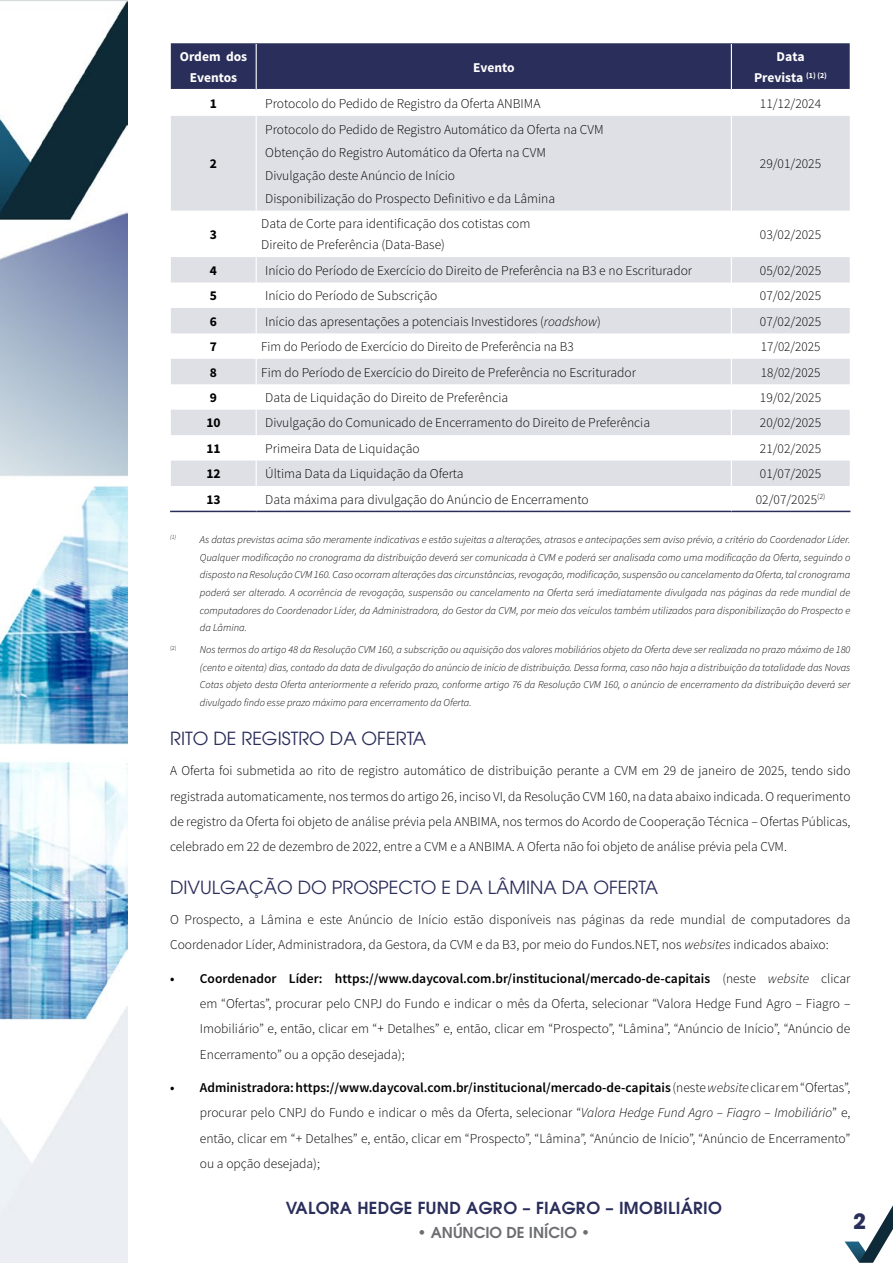
<style>
.page{position:relative;width:893px;height:1263px;background:#fff}
.page>*{position:absolute;margin:0;border:0;box-sizing:border-box;transform-origin:0 0}
.t1{font:700 21px "ITC Avant Garde Pro";color:#2a2e5a}
.t2{font:18px "ITC Avant Garde Pro";color:#2a2e5a}
.t3{font:600 16.5px "ITC Avant Garde Pro";letter-spacing:.02em;color:#2a2e5a}
.t4{font:600 15px "ITC Avant Garde Pro";color:#6d6e71}
.t5{font:300 13.5px/25.2px "Source Sans Pro";color:#000}
.t6{font:700 13.5px/21px "Source Sans Pro";color:#fff;text-align:center}
.t7{font:700 13.5px "Source Sans Pro";color:#000}
.t8{font:italic 300 10.5px/17.7px "Source Sans Pro";color:#000;text-align:justify}
.s1{font-style:italic}
.s2{font-weight:600}
</style>
<div class="page">
<img style="left:0;top:0;width:128px;height:1263px">
<svg style="left:845px;top:1205px;width:48px;height:57px"></svg>
<svg style="left:171px;top:116px;width:679px;height:370px;fill:#dfe0e6"></svg>
<hr style="left:170px;top:511px;width:86px;height:1px;background:#2a2e5a">
<hr style="left:256px;top:511px;width:475px;height:1px;background:#2a2e5a">
<hr style="left:731px;top:511px;width:119px;height:1px;background:#2a2e5a">
<div style="left:171px;top:43px;width:679px;height:47px;background:#2a2e5a"></div>
<hr style="left:256px;top:116px;width:1px;height:95px;background:#fff">
<hr style="left:731px;top:116px;width:1px;height:95px;background:#fff">
<hr style="left:256px;top:211px;width:1px;height:46px;background:#fff">
<hr style="left:731px;top:211px;width:1px;height:46px;background:#fff">
<svg style="left:256px;top:257px;width:1px;height:254px"></svg>
<svg style="left:731px;top:257px;width:1px;height:254px"></svg>
<p class="t6" style="left:180px;top:47px;width:69px">Ordem dos<br>Eventos</p>
<p class="t6" style="left:473px;top:57px;width:43px">Evento</p>
<p class="t6" style="left:754px;top:47px;width:74px">Data<br>Prevista <sup>(1)</sup> <sup>(2)</sup></p>
<p class="t7" style="left:210px;top:95px;width:9px">1</p>
<p class="t5" style="left:265px;top:91px;width:277px">Protocolo do Pedido de Registro da Oferta ANBIMA</p>
<p class="t5" style="left:760px;top:91px;width:63px">11/12/2024</p>
<p class="t7" style="left:210px;top:155px;width:9px">2</p>
<p class="t5" style="left:265px;top:118px;width:340px;line-height:23.1px">Protocolo do Pedido de Registro Automático da Oferta na CVM Obtenção do Registro Automático da Oferta na CVM Divulgação deste Anúncio de Início<br>Disponibilização do Prospecto Definitivo e da Lâmina</p>
<p class="t5" style="left:760px;top:151px;width:63px">29/01/2025</p>
<p class="t7" style="left:210px;top:226px;width:9px">3</p>
<p class="t5" style="left:261px;top:213px;width:271px;line-height:21px">Data de Corte para identificação dos cotistas com<br>Direito de Preferência (Data-Base)</p>
<p class="t5" style="left:760px;top:222px;width:63px">03/02/2025</p>
<p class="t7" style="left:210px;top:262px;width:9px">4</p>
<p class="t5" style="left:265px;top:258px;width:428px">Início do Período de Exercício do Direito de Preferência na B3 e no Escriturador</p>
<p class="t5" style="left:760px;top:258px;width:63px">05/02/2025</p>
<p class="t7" style="left:210px;top:287px;width:9px">5</p>
<p class="t5" style="left:265px;top:283px;width:174px">Início do Período de Subscrição</p>
<p class="t5" style="left:760px;top:283px;width:63px">07/02/2025</p>
<p class="t7" style="left:210px;top:313px;width:9px">6</p>
<p class="t5" style="left:265px;top:309px;width:337px">Início das apresentações a potenciais Investidores (<span class="s1">roadshow</span>)</p>
<p class="t5" style="left:760px;top:309px;width:63px">07/02/2025</p>
<p class="t7" style="left:210px;top:338px;width:9px">7</p>
<p class="t5" style="left:261px;top:334px;width:314px">Fim do Período de Exercício do Direito de Preferência na B3</p>
<p class="t5" style="left:761px;top:334px;width:61px">17/02/2025</p>
<p class="t7" style="left:210px;top:363px;width:9px">8</p>
<p class="t5" style="left:261px;top:360px;width:376px">Fim do Período de Exercício do Direito de Preferência no Escriturador</p>
<p class="t5" style="left:761px;top:360px;width:61px">18/02/2025</p>
<p class="t7" style="left:210px;top:389px;width:9px">9</p>
<p class="t5" style="left:265px;top:385px;width:244px">Data de Liquidação do Direito de Preferência</p>
<p class="t5" style="left:760px;top:385px;width:63px">19/02/2025</p>
<p class="t7" style="left:206px;top:414px;width:16px">10</p>
<p class="t5" style="left:265px;top:410px;width:386px">Divulgação do Comunicado de Encerramento do Direito de Preferência</p>
<p class="t5" style="left:760px;top:410px;width:63px">20/02/2025</p>
<p class="t7" style="left:206px;top:440px;width:16px">11</p>
<p class="t5" style="left:265px;top:436px;width:156px">Primeira Data de Liquidação</p>
<p class="t5" style="left:760px;top:436px;width:63px">21/02/2025</p>
<p class="t7" style="left:206px;top:465px;width:16px">12</p>
<p class="t5" style="left:265px;top:461px;width:200px">Última Data da Liquidação da Oferta</p>
<p class="t5" style="left:760px;top:461px;width:63px">01/07/2025</p>
<p class="t7" style="left:206px;top:491px;width:16px">13</p>
<p class="t5" style="left:265px;top:487px;width:325px">Data máxima para divulgação do Anúncio de Encerramento</p>
<p class="t5" style="left:756px;top:487px;width:71px">02/07/2025<sup>(2)</sup></p>
<p class="t8" style="left:200px;top:531px;width:652px;text-indent:-30px"><sup>(1)</sup> As datas previstas acima são meramente indicativas e estão sujeitas a alterações, atrasos e antecipações sem aviso prévio, a critério do Coordenador Líder.<br>Qualquer modificação no cronograma da distribuição deverá ser comunicada à CVM e poderá ser analisada como uma modificação da Oferta, seguindo o disposto na Resolução CVM 160. Caso ocorram alterações das circunstâncias, revogação, modificação, suspensão ou cancelamento da Oferta, tal cronograma poderá ser alterado. A ocorrência de revogação, suspensão ou cancelamento na Oferta será imediatamente divulgada nas páginas da rede mundial de computadores do Coordenador Líder, da Administradora, do Gestor da CVM, por meio dos veículos também utilizados para disponibilização do Prospecto e da Lâmina.</p>
<p class="t8" style="left:200px;top:641px;width:652px;text-indent:-30px"><sup>(2)</sup> Nos termos do artigo 48 da Resolução CVM 160, a subscrição ou aquisição dos valores mobiliários objeto da Oferta deve ser realizada no prazo máximo de 180 (cento e oitenta) dias, contado da data de divulgação do anúncio de início de distribuição. Dessa forma, caso não haja a distribuição da totalidade das Novas Cotas objeto desta Oferta anteriormente a referido prazo, conforme artigo 76 da Resolução CVM 160, o anúncio de encerramento da distribuição deverá ser divulgado findo esse prazo máximo para encerramento da Oferta.</p>
<h2 class="t2" style="left:170px;top:727px;width:258px">RITO DE REGISTRO DA OFERTA</h2>
<p class="t5" style="left:170px;top:758px;width:682px;text-align:justify">A Oferta foi submetida ao rito de registro automático de distribuição perante a CVM em 29 de janeiro de 2025, tendo sido registrada automaticamente, nos termos do artigo 26, inciso VI, da Resolução CVM 160, na data abaixo indicada. O requerimento de registro da Oferta foi objeto de análise prévia pela ANBIMA, nos termos do Acordo de Cooperação Técnica – Ofertas Públicas, celebrado em 22 de dezembro de 2022, entre a CVM e a ANBIMA. A Oferta não foi objeto de análise prévia pela CVM.</p>
<h2 class="t2" style="left:170px;top:876px;width:489px">DIVULGAÇÃO DO PROSPECTO E DA LÂMINA DA OFERTA</h2>
<p class="t5" style="left:170px;top:907px;width:682px">O Prospecto, a Lâmina e este Anúncio de Início estão disponíveis nas páginas da rede mundial de computadores da<br>Coordenador Líder, Administradora, da Gestora, da CVM e da B3, por meio do Fundos.NET, nos <span class="s1">websites</span> indicados abaixo:</p>
<p class="t5" style="left:200px;top:966px;width:652px;text-align:justify;text-indent:-30px"><span class="s2">• Coordenador Líder: https://www.daycoval.com.br/institucional/mercado-de-capitais</span> (neste <span class="s1">website</span> clicar em “Ofertas”, procurar pelo CNPJ do Fundo e indicar o mês da Oferta, selecionar “Valora Hedge Fund Agro – Fiagro – Imobiliário” e, então, clicar em “+ Detalhes” e, então, clicar em “Prospecto”, “Lâmina”, “Anúncio de Início”, “Anúncio de Encerramento” ou a opção desejada);</p>
<p class="t5" style="left:200px;top:1075px;width:652px;text-align:justify;text-indent:-30px"><span class="s2">• Administradora: https://www.daycoval.com.br/institucional/mercado-de-capitais</span> (neste <span class="s1">website</span> clicar em “Ofertas”, procurar pelo CNPJ do Fundo e indicar o mês da Oferta, selecionar “<span class="s1">Valora Hedge Fund Agro – Fiagro – Imobiliário</span>” e, então, clicar em “+ Detalhes” e, então, clicar em “Prospecto”, “Lâmina”, “Anúncio de Início”, “Anúncio de Encerramento” ou a opção desejada);</p>
<p class="t3" style="left:286px;top:1197px;width:438px">VALORA HEDGE FUND AGRO – FIAGRO – IMOBILIÁRIO</p>
<p class="t4" style="left:418px;top:1222px;width:174px">• ANÚNCIO DE INÍCIO •</p>
<h1 class="t1" style="left:853px;top:1207px;width:14px">2</h1>
</div>
